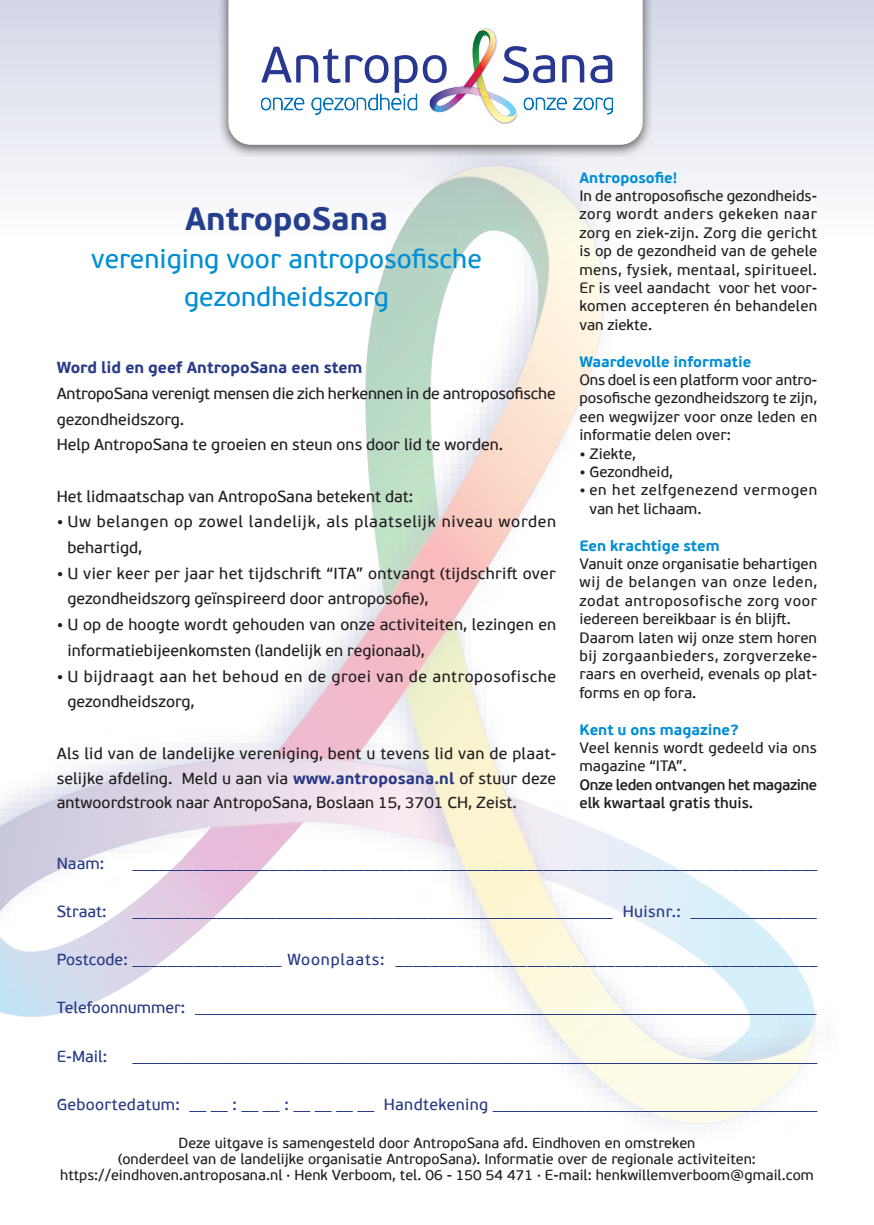
<style>
.page{position:relative;width:874px;height:1225px;background:#fff}
.page>*{position:absolute;margin:0;border:0;box-sizing:border-box;transform-origin:0 0}
.t1{font:700 32.2px "PF Beau Sans Pro";color:#253f8e}
.t2{font:26.6px "PF Beau Sans Pro Bbook";color:#008fd5}
.t3{font:16px/25.6px "PF Beau Sans Pro Bbook";color:#231f20}
.t4{font:16px "PF Beau Sans Pro Bbook";letter-spacing:.02em;color:#283a86}
.t5{font:16px "PF Beau Sans Pro Bbook";letter-spacing:-.005em;color:#283a86}
.t6{font:16px/25.6px "PF Beau Sans Pro Bbook";letter-spacing:.03em;color:#231f20}
.t7{font:16px/25.6px "PF Beau Sans Pro Bbook";letter-spacing:.04em;color:#231f20}
.t8{font:700 16px "PF Beau Sans Pro";color:#283a86}
.t9{font:15px/18.4px "PF Beau Sans Pro Bbook";letter-spacing:.005em;color:#231f20;text-align:justify}
.t10{font:700 15px "PF Beau Sans Pro";color:#008fd5}
.t11{font:600 15px/18.4px "PF Beau Sans Pro";letter-spacing:-.03em;color:#231f20}
.t12{font:15px/18.4px "PF Beau Sans Pro Bbook";letter-spacing:.045em;color:#231f20}
.t13{font:14.4px/16px "PF Beau Sans Pro Bbook";color:#231f20;text-align:center}
.s1{font-family:"PF Beau Sans Pro";font-weight:700;color:#283a86}
</style>
<div class="page">
<img style="left:0;top:244px;width:816px;height:880px">
<svg style="left:0;top:0;width:873px;height:244px"></svg>
<div style="left:217px;top:0;width:436px;height:159px;background:#231f20;opacity:.75"></div>
<svg style="left:228px;top:0;width:414px;height:145px"></svg>
<img style="left:473px;top:123px;width:46px;height:2px">
<img style="left:460px;top:26px;width:38px;height:2px">
<svg style="left:261px;top:28px;width:351px;height:95px"></svg>
<p class="t1" style="left:185px;top:199px;width:204px">AntropoSana</p>
<p class="t2" style="left:91px;top:243px;width:392px">vereniging voor antroposofische</p>
<p class="t2" style="left:184px;top:281px;width:206px">gezondheidszorg</p>
<p class="t8" style="left:57px;top:358px;width:307px">Word lid en geef AntropoSana een stem</p>
<p class="t3" style="left:57px;top:381px;width:500px">AntropoSana verenigt mensen die zich herkennen in de antroposofische gezondheidszorg.</p>
<p class="t3" style="left:57px;top:432px;width:448px">Help AntropoSana te groeien en steun ons door lid te worden.</p>
<p class="t3" style="left:57px;top:484px;width:358px">Het lidmaatschap van AntropoSana betekent dat:</p>
<p class="t7" style="left:67px;top:509px;width:490px;text-indent:-11px">• Uw belangen op zowel landelijk, als plaatselijk niveau worden behartigd,</p>
<p class="t3" style="left:67px;top:561px;width:490px;text-indent:-11px">• U vier keer per jaar het tijdschrift “ITA” ontvangt (tijdschrift over gezondheidszorg geïnspireerd door antroposofie),</p>
<p class="t3" style="left:67px;top:612px;width:490px;text-indent:-11px">• U op de hoogte wordt gehouden van onze activiteiten, lezingen en informatiebijeenkomsten (landelijk en regionaal),</p>
<p class="t6" style="left:67px;top:663px;width:490px;text-indent:-11px">• U bijdraagt aan het behoud en de groei van de antroposofische gezondheidszorg,</p>
<p class="t3" style="left:57px;top:740px;width:500px">Als lid van de landelijke vereniging, bent u tevens lid van de plaat&shy;selijke afdeling. Meld u aan via <span class="s1">www.antroposana.nl</span> of stuur deze</p>
<p class="t3" style="left:57px;top:790px;width:461px">antwoordstrook naar AntropoSana, Boslaan 15, 3701 CH, Zeist.</p>
<p class="t10" style="left:579px;top:168px;width:99px">Antroposofie!</p>
<p class="t9" style="left:579px;top:187px;width:239px">In de antroposofische gezondheids&shy;zorg wordt anders gekeken naar zorg en ziek-zijn. Zorg die gericht is op de gezondheid van de gehele mens, fysiek, mentaal, spiritueel.<br>Er is veel aandacht voor het voor&shy;komen accepteren én behandelen van ziekte.</p>
<p class="t10" style="left:579px;top:352px;width:173px">Waardevolle informatie</p>
<p class="t9" style="left:579px;top:371px;width:239px">Ons doel is een platform voor antro&shy;posofische gezondheidszorg te zijn, een wegwijzer voor onze leden en informatie delen over:</p>
<p class="t9" style="left:579px;top:444px;width:58px">• Ziekte,</p>
<p class="t9" style="left:579px;top:463px;width:95px">• Gezondheid,</p>
<p class="t12" style="left:589px;top:481px;width:229px;text-indent:-10px">• en het zelfgenezend vermogen van het lichaam.</p>
<p class="t10" style="left:579px;top:536px;width:142px">Een krachtige stem</p>
<p class="t9" style="left:579px;top:555px;width:239px">Vanuit onze organisatie behartigen wij de belangen van onze leden, zodat antroposofische zorg voor iedereen bereikbaar is én blijft.</p>
<p class="t9" style="left:579px;top:628px;width:239px">Daarom laten wij onze stem horen bij zorgaanbieders, zorgverzeke&shy;raars en overheid, evenals op plat&shy;forms en op fora.</p>
<p class="t10" style="left:579px;top:720px;width:161px">Kent u ons magazine?</p>
<p class="t9" style="left:579px;top:739px;width:239px">Veel kennis wordt gedeeld via ons magazine “ITA”.</p>
<p class="t11" style="left:579px;top:775px;width:239px">Onze leden ontvangen het magazine elk kwartaal gratis thuis.</p>
<p class="t4" style="left:57px;top:854px;width:49px">Naam:</p>
<p class="t4" style="left:133px;top:854px;width:685px">________________________________________________________________________________</p>
<p class="t4" style="left:57px;top:902px;width:51px">Straat:</p>
<p class="t4" style="left:133px;top:902px;width:685px">_________________________________________________________ Huisnr.: _______________</p>
<p class="t4" style="left:57px;top:950px;width:761px">Postcode: _________________ Woonplaats: ________________________________________________</p>
<p class="t5" style="left:57px;top:998px;width:760px">Telefoonnummer: ______________________________________________________________________________</p>
<p class="t4" style="left:57px;top:1046px;width:52px">E-Mail:</p>
<p class="t4" style="left:133px;top:1046px;width:685px">_______________________________________________________________________________________</p>
<p class="t4" style="left:57px;top:1095px;width:761px">Geboortedatum: __ __ : __ __ : __ __ __ __ Handtekening _______________________________________</p>
<p class="t13" style="left:60px;top:1135px;width:755px">Deze uitgave is samengesteld door AntropoSana afd. Eindhoven en omstreken<br>(onderdeel van de landelijke organisatie AntropoSana). Informatie over de regionale activiteiten: https://eindhoven.antroposana.nl · Henk Verboom, tel. 06 - 150 54 471 · E-mail: henkwillemverboom@gmail.com</p>
</div>
